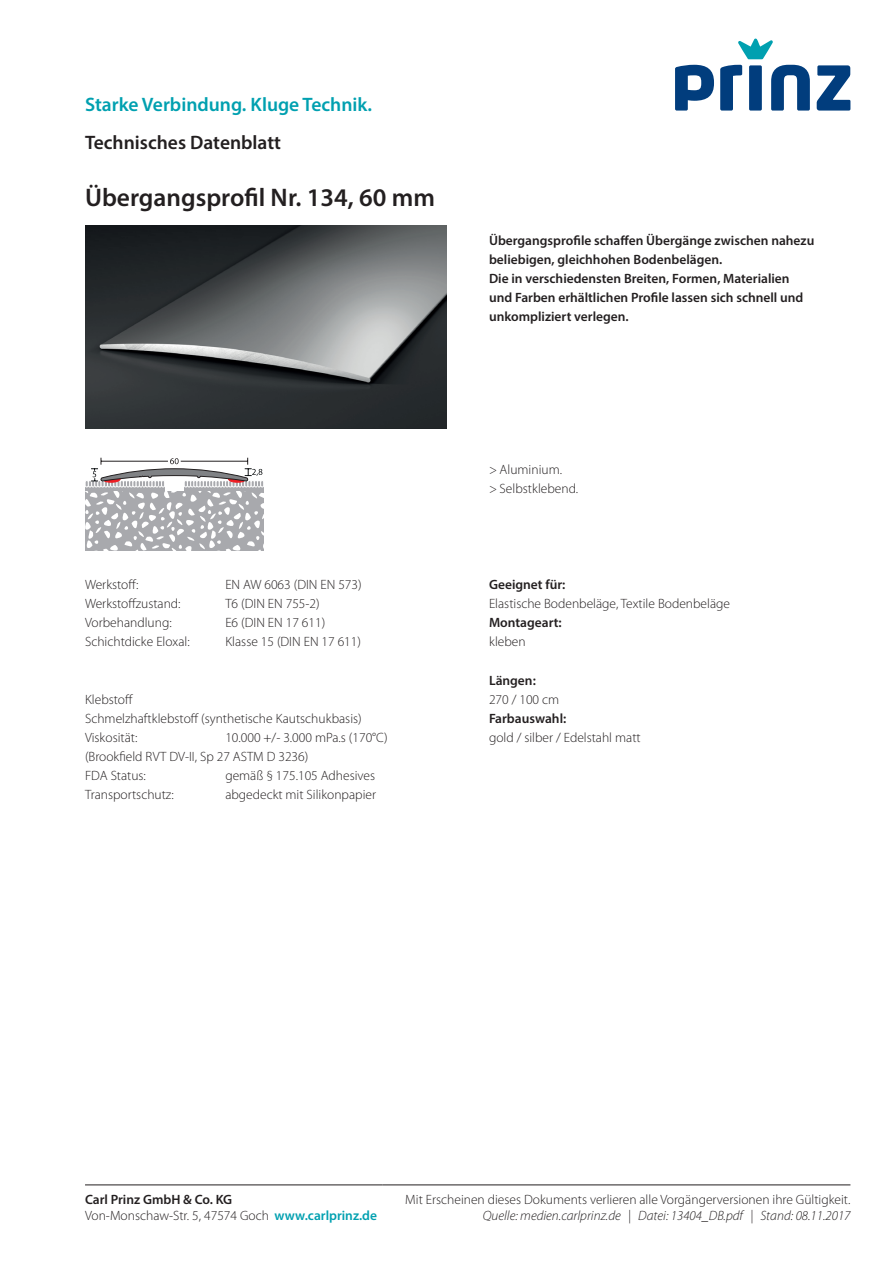
<style>
.page{position:relative;width:893px;height:1263px;background:#fff}
.page>*{position:absolute;margin:0;border:0;box-sizing:border-box;transform-origin:0 0}
.t1{font:600 25.5px "Myriad Pro";color:#231f20}
.t2{font:600 19.5px "Myriad Pro";color:#00a0b0}
.t3{font:600 19.5px "Myriad Pro";color:#231f20}
.t4{font:300 13.5px/19.2px "Myriad Pro";color:#231f20}
.t5{font:600 13.5px/19.2px "Myriad Pro";color:#231f20}
.t6{font:italic 300 13.5px "Myriad Pro";color:#231f20}
.s1{font-weight:600}
.s2{font-weight:600;color:#00a0b0}
</style>
<div class="page">
<hr style="left:85px;top:1185px;width:298px;height:1px;background:#231f20">
<svg style="left:675px;top:65px;width:39px;height:46px"></svg>
<svg style="left:720px;top:65px;width:22px;height:46px"></svg>
<div style="left:749px;top:65px;width:13px;height:46px;background:#013d7d;border-radius:2px"></div>
<svg style="left:771px;top:65px;width:39px;height:46px"></svg>
<svg style="left:817px;top:65px;width:33px;height:46px"></svg>
<svg style="left:738px;top:38px;width:35px;height:21px"></svg>
<hr style="left:383px;top:1185px;width:467px;height:1px;background:#231f20">
<img style="left:85px;top:225px;width:361px;height:204px">
<svg style="left:85px;top:458px;width:179px;height:93px"></svg>
<h2 class="t2" style="left:85px;top:92px;width:289px">Starke Verbindung. Kluge Technik.</h2>
<h2 class="t3" style="left:85px;top:130px;width:198px">Technisches Datenblatt</h2>
<h1 class="t1" style="left:85px;top:181px;width:351px">Übergangsprofil Nr. 134, 60 mm</h1>
<p class="t5" style="left:489px;top:230px;width:327px">Übergangsprofile schaffen Übergänge zwischen nahezu beliebigen, gleichhohen Bodenbelägen.<br>Die in verschiedensten Breiten, Formen, Materialien und Farben erhältlichen Profile lassen sich schnell und unkompliziert verlegen.</p>
<p class="t4" style="left:85px;top:575px;width:55px">Werkstoff:</p>
<p class="t4" style="left:225px;top:575px;width:138px">EN AW 6063 (DIN EN 573)</p>
<p class="t4" style="left:85px;top:594px;width:97px">Werkstoffzustand:</p>
<p class="t4" style="left:225px;top:594px;width:96px">T6 (DIN EN 755-2)</p>
<p class="t4" style="left:85px;top:613px;width:88px">Vorbehandlung:</p>
<p class="t4" style="left:225px;top:613px;width:101px">E6 (DIN EN 17 611)</p>
<p class="t4" style="left:85px;top:632px;width:106px">Schichtdicke Eloxal:</p>
<p class="t4" style="left:225px;top:632px;width:137px">Klasse 15 (DIN EN 17 611)</p>
<p class="t4" style="left:85px;top:690px;width:278px">Klebstoff<br>Schmelzhaftklebstoff (synthetische Kautschukbasis)<br>Viskosität:</p>
<p class="t4" style="left:85px;top:728px;width:304px;text-indent:140px">10.000 +/- 3.000 mPa.s (170°C) (Brookfield RVT DV-II, Sp 27 ASTM D 3236)<br>FDA Status:</p>
<p class="t4" style="left:225px;top:766px;width:151px">gemäß § 175.105 Adhesives</p>
<p class="t4" style="left:85px;top:785px;width:90px">Transportschutz:</p>
<p class="t4" style="left:225px;top:785px;width:152px">abgedeckt mit Silikonpapier</p>
<p class="t4" style="left:489px;top:460px;width:91px">&gt; Aluminium.<br>&gt; Selbstklebend.</p>
<p class="t5" style="left:489px;top:574px;width:78px">Geeignet für:</p>
<p class="t4" style="left:489px;top:594px;width:242px">Elastische Bodenbeläge, Textile Bodenbeläge</p>
<p class="t5" style="left:489px;top:613px;width:74px">Montageart:</p>
<p class="t4" style="left:489px;top:632px;width:38px">kleben</p>
<p class="t5" style="left:489px;top:670px;width:48px">Längen:</p>
<p class="t4" style="left:489px;top:690px;width:72px">270 / 100 cm</p>
<p class="t5" style="left:489px;top:708px;width:79px">Farbauswahl:</p>
<p class="t4" style="left:489px;top:728px;width:153px">gold / silber / Edelstahl matt</p>
<p class="t4" style="left:85px;top:1192px;width:294px;line-height:16.2px"><span class="s1">Carl Prinz GmbH &amp; Co. KG<br></span>Von-Monschaw-Str. 5, 47574 Goch <span class="s2">www.carlprinz.de</span></p>
<p class="t4" style="left:405px;top:1190px;width:447px">Mit Erscheinen dieses Dokuments verlieren alle Vorgängerversionen ihre Gültigkeit.</p>
<p class="t6" style="left:483px;top:1209px;width:369px">Quelle: medien.carlprinz.de | Datei: 13404_DB.pdf | Stand: 08.11.2017</p>
</div>
